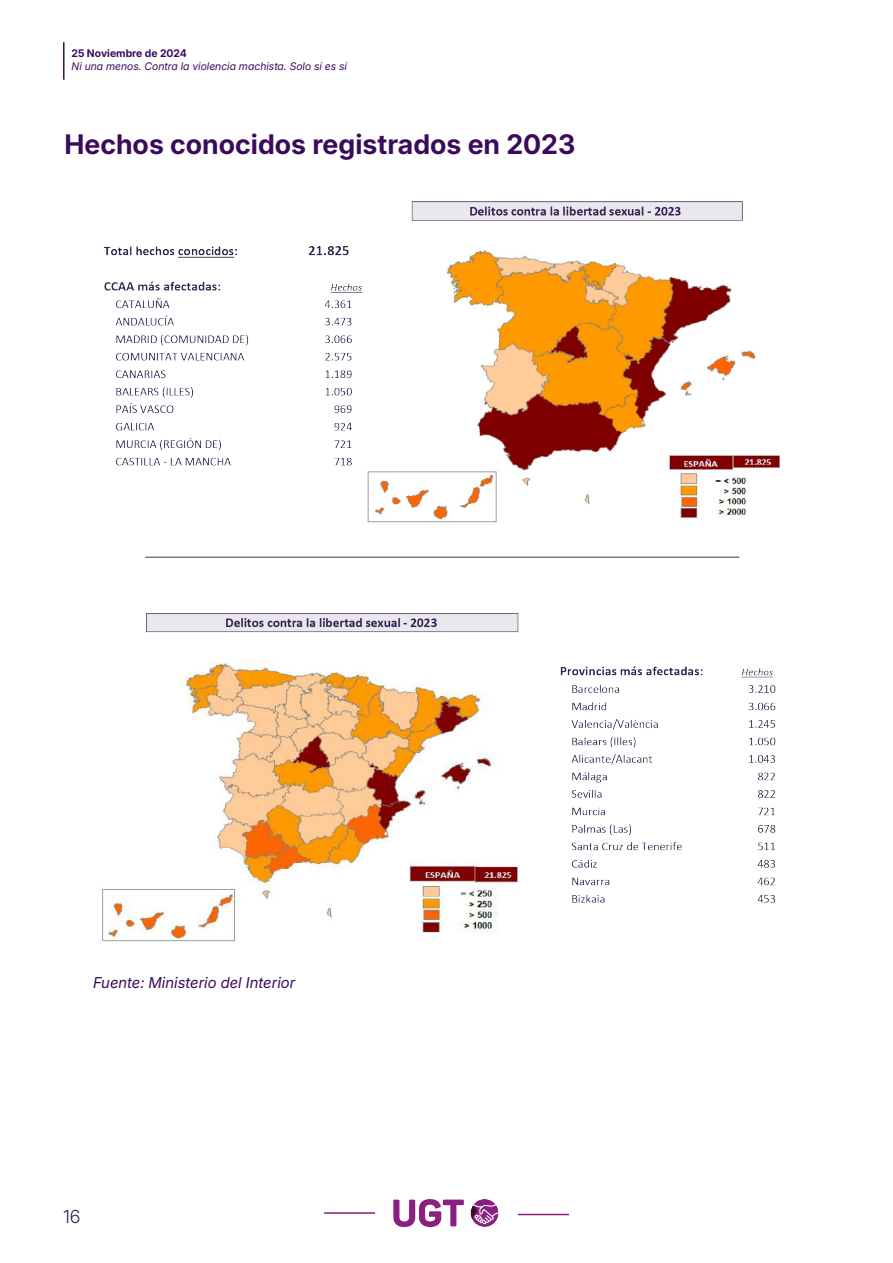
<style>
.page{position:relative;width:893px;height:1263px;background:#fff}
.page>*{position:absolute;margin:0;border:0;box-sizing:border-box;transform-origin:0 0}
.párrafo_1{font:700 27px "Inter 18 pt";color:#3b0a5c}
.t1{font:300 18px "Inter 18 pt";color:#35215d}
.párrafo_1-2{font:italic 15px "Inter 18 pt";color:#3b0a5c}
.t2{font:italic 10.5px "Inter 18 pt";color:#3b0a5c}
.t3{font:700 10.5px "Inter 18 pt";color:#3b0a5c}
</style>
<div class="page">
<svg style="left:393px;top:1199px;width:106px;height:29px"></svg>
<hr style="left:324px;top:1212px;width:51px;height:2px;background:#8a1f82">
<hr style="left:518px;top:1214px;width:51px;height:1px;background:#8a1f82">
<hr style="left:63px;top:42px;width:2px;height:38px;background:#3b0a5c">
<img style="left:102px;top:202px;width:678px;height:740px">
<p class="t3" style="left:72px;top:46px;width:117px">25 Noviembre de 2024</p>
<p class="t2" style="left:72px;top:58px;width:277px">Ni una menos. Contra la violencia machista. Solo sí es sí</p>
<p class="párrafo_1" style="left:65px;top:124px;width:512px">Hechos conocidos registrados en 2023</p>
<p class="párrafo_1-2" style="left:93px;top:972px;width:204px">Fuente: Ministerio del Interior</p>
<h2 class="t1" style="left:63px;top:1203px;width:19px">16</h2>
</div>
